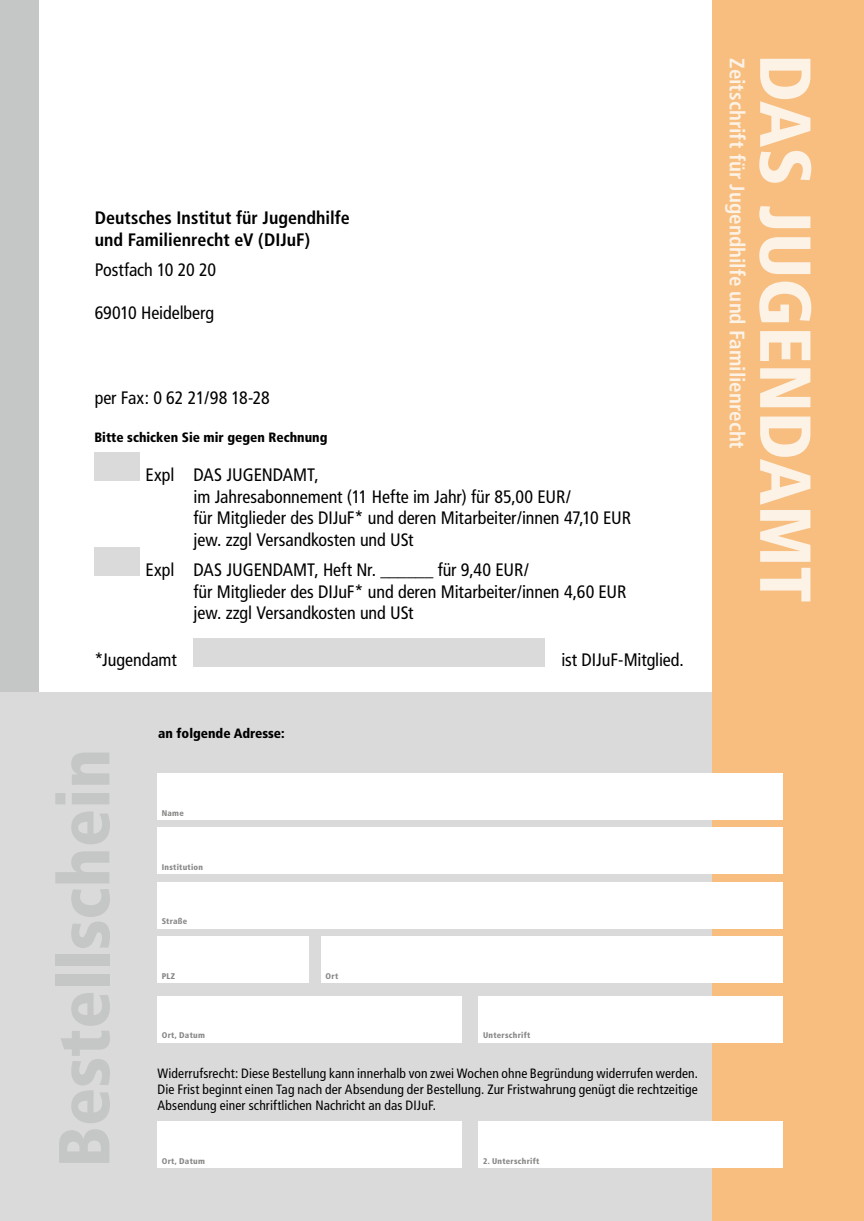
<style>
.page{position:relative;width:864px;height:1221px;background:#fff}
.page>*{position:absolute;margin:0;border:0;box-sizing:border-box;transform-origin:0 0}
.t1{font:900 condensed 72px "Frutiger";color:#c5c6c6}
.t2{font:900 condensed 72px "Frutiger";color:#fdf2e6}
.t3{font:700 condensed 21px "Frutiger";color:#fdf2e6}
.t4{font:condensed 18px/21.6px "Frutiger";letter-spacing:-.005em;color:#000}
.t5{font:700 condensed 18px/21.6px "Frutiger";color:#000}
.t6{font:condensed 13.5px/16.2px "Frutiger";letter-spacing:.01em;color:#000;text-align:justify}
.t7{font:900 condensed 13.5px "Frutiger";color:#000}
.t8{font:900 condensed 8.25px "Frutiger";letter-spacing:.035em;color:#878786}
</style>
<div class="page">
<div style="left:0;top:0;width:38px;height:1220px;background:#c5c6c6"></div>
<div style="left:0;top:692px;width:747px;height:528px;background:#dadada"></div>
<div style="left:711px;top:0;width:152px;height:1220px;background:#f7be80"></div>
<div style="left:157px;top:773px;width:625px;height:47px;background:#fff"></div>
<div style="left:157px;top:827px;width:625px;height:47px;background:#fff"></div>
<div style="left:157px;top:881px;width:625px;height:47px;background:#fff"></div>
<div style="left:157px;top:995px;width:304px;height:47px;background:#fff"></div>
<div style="left:478px;top:995px;width:304px;height:47px;background:#fff"></div>
<div style="left:157px;top:1120px;width:304px;height:47px;background:#fff"></div>
<div style="left:478px;top:1120px;width:304px;height:47px;background:#fff"></div>
<div style="left:157px;top:935px;width:152px;height:47px;background:#fff"></div>
<div style="left:321px;top:935px;width:461px;height:47px;background:#fff"></div>
<div style="left:94px;top:453px;width:46px;height:28px;background:#dadada"></div>
<div style="left:94px;top:547px;width:46px;height:29px;background:#dadada"></div>
<div style="left:193px;top:638px;width:351px;height:28px;background:#dadada"></div>
<p class="t5" style="left:95px;top:207px;width:256px">Deutsches Institut für Jugendhilfe und Familienrecht eV (DIJuF)</p>
<p class="t4" style="left:95px;top:259px;width:123px">Postfach 10 20 20</p>
<p class="t4" style="left:95px;top:302px;width:121px">69010 Heidelberg</p>
<p class="t4" style="left:95px;top:387px;width:176px">per Fax: 0 62 21/98 18-28</p>
<p class="t7" style="left:94px;top:429px;width:234px">Bitte schicken Sie mir gegen Rechnung</p>
<p class="t4" style="left:193px;top:464px;width:439px;text-indent:-48px">Expl DAS JUGENDAMT,<br>im Jahresabonnement (11 Hefte im Jahr) für 85,00 EUR/<br>für Mitglieder des DIJuF* und deren Mitarbeiter/innen 47,10 EUR jew. zzgl Versandkosten und USt</p>
<p class="t4" style="left:193px;top:559px;width:434px;text-indent:-48px">Expl DAS JUGENDAMT, Heft Nr. ______ für 9,40 EUR/<br>für Mitglieder des DIJuF* und deren Mitarbeiter/innen 4,60 EUR jew. zzgl Versandkosten und USt</p>
<p class="t4" style="left:94px;top:649px;width:84px">*Jugendamt</p>
<p class="t4" style="left:561px;top:649px;width:124px">ist DIJuF-Mitglied.</p>
<h1 class="t1" style="left:41px;top:1167px;width:420px;rotate:-90deg">Bestellschein</h1>
<p class="t7" style="left:158px;top:725px;width:128px">an folgende Adresse:</p>
<p class="t8" style="left:162px;top:808px;width:24px">Name</p>
<p class="t8" style="left:162px;top:862px;width:43px">Institution</p>
<p class="t8" style="left:162px;top:916px;width:27px">Straße</p>
<p class="t8" style="left:162px;top:970px;width:15px">PLZ</p>
<p class="t8" style="left:325px;top:970px;width:14px">Ort</p>
<p class="t8" style="left:162px;top:1030px;width:45px">Ort, Datum</p>
<p class="t8" style="left:483px;top:1030px;width:49px">Unterschrift</p>
<p class="t6" style="left:157px;top:1065px;width:542px">Widerrufsrecht: Diese Bestellung kann innerhalb von zwei Wochen ohne Begründung widerrufen werden.<br>Die Frist beginnt einen Tag nach der Absendung der Bestellung. Zur Fristwahrung genügt die rechtzeitige Absendung einer schriftlichen Nachricht an das DIJuF.</p>
<p class="t8" style="left:162px;top:1155px;width:45px">Ort, Datum</p>
<p class="t8" style="left:483px;top:1155px;width:58px">2. Unterschrift</p>
<p class="t3" style="left:749px;top:58px;width:392px;rotate:90deg">Zeitschrift für Jugendhilfe und Familienrecht</p>
<h1 class="t2" style="left:828px;top:54px;width:550px;rotate:90deg">DAS JUGENDAMT</h1>
</div>
